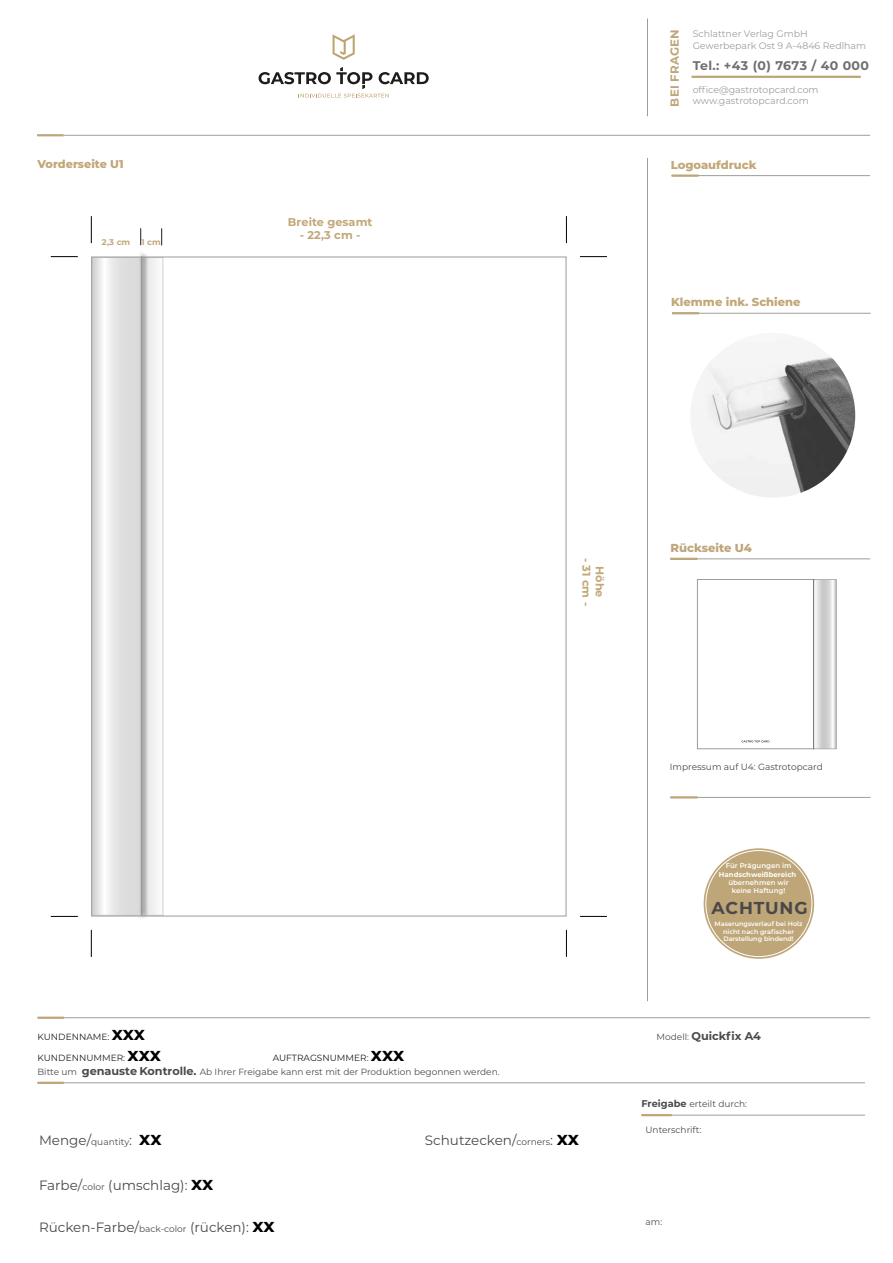
<style>
.page{position:relative;width:893px;height:1263px;background:#fff}
.page>*{position:absolute;margin:0;border:0;box-sizing:border-box;transform-origin:0 0}
.t1{font:700 17.25px "Montserrat";letter-spacing:.05em;color:#4a4949}
.t2{font:13.5px "Montserrat";color:#4a4949}
.t3{font:700 12.52px "Montserrat";letter-spacing:.03em;color:#706f6f}
.t4{font:700 11.77px "Montserrat";letter-spacing:.02em;color:#bfa678}
.t5{font:800 11.55px "Montserrat";color:#bfa678}
.t6{font:800 11.48px "Montserrat";color:#c2a777}
.t7{font:700 11.25px "Montserrat";letter-spacing:.01em;color:#c2a777}
.t8{font:700 11.25px "Montserrat";color:#4a4949}
.t9{font:800 11.25px "Montserrat";color:#c2a777}
.t10{font:9.38px/11.3px "Montserrat";color:#9d9d9c}
.t11{font:9px "Montserrat";color:#4a4949}
.t12{font:9px "Montserrat";color:#1d1d1b}
.t13{font:700 8.25px "Montserrat";color:#c2a777}
.t14{font:600 6.98px/8.3px "Montserrat";color:#fff;text-align:center}
.t15{font:700 6.98px "Montserrat";color:#fff}
.t16{font:600 6.45px/7.7px "Montserrat";color:#fff;text-align:center}
.s1{font-weight:700;font-size:18.75px;color:#000}
.s2{font-weight:700;font-size:11.25px}
.s3{font-size:13.5px}
.s4{font-size:9px}
.s5{font-weight:400;font-size:9px}
.s6{font-weight:700;font-size:9.75px}
</style>
<div class="page">
<hr style="left:37px;top:1082px;width:828px;height:1px;background:#9d9d9c">
<hr style="left:38px;top:1017px;width:26px;height:2px;background:#bfa678">
<hr style="left:64px;top:1017px;width:806px;height:1px;background:#9d9d9c">
<hr style="left:38px;top:1082px;width:26px;height:2px;background:#bfa678">
<svg style="left:93px;top:259px;width:63px;height:654px"></svg>
<img style="left:137px;top:253px;width:14px;height:665px">
<hr style="left:141px;top:256px;width:1px;height:659px;background:#9c9b9b">
<hr style="left:671px;top:175px;width:199px;height:1px;background:#9d9d9c">
<hr style="left:671px;top:175px;width:27px;height:2px;background:#bfa678">
<hr style="left:670px;top:558px;width:200px;height:1px;background:#9d9d9c">
<hr style="left:670px;top:558px;width:27px;height:2px;background:#bfa678">
<hr style="left:670px;top:797px;width:200px;height:1px;background:#9d9d9c">
<hr style="left:670px;top:796px;width:27px;height:3px;background:#bfa678">
<hr style="left:641px;top:1115px;width:224px;height:1px;background:#9d9d9c">
<hr style="left:641px;top:1114px;width:30px;height:2px;background:#bfa678">
<hr style="left:37px;top:134px;width:27px;height:2px;background:#bfa678">
<hr style="left:64px;top:135px;width:806px;height:1px;background:#9d9d9c">
<hr style="left:691px;top:76px;width:169px;height:2px;background:#bfa678">
<hr style="left:647px;top:19px;width:1px;height:97px;background:#9d9d9c">
<hr style="left:647px;top:158px;width:1px;height:843px;background:#9d9d9c">
<div style="left:703px;top:848px;width:111px;height:111px;background:#bfa678;border-radius:50%"></div>
<svg style="left:91px;top:216px;width:1px;height:27px"></svg>
<svg style="left:51px;top:256px;width:27px;height:1px"></svg>
<svg style="left:51px;top:916px;width:27px;height:1px"></svg>
<svg style="left:91px;top:930px;width:1px;height:27px"></svg>
<svg style="left:566px;top:216px;width:1px;height:27px"></svg>
<svg style="left:580px;top:256px;width:27px;height:1px"></svg>
<svg style="left:580px;top:916px;width:27px;height:1px"></svg>
<svg style="left:566px;top:930px;width:1px;height:27px"></svg>
<svg style="left:258px;top:67px;width:170px;height:31px"></svg>
<svg style="left:332px;top:34px;width:23px;height:26px"></svg>
<div style="left:697px;top:579px;width:117px;height:170px;border:1px solid #9d9d9c"></div>
<svg style="left:816px;top:581px;width:18px;height:166px;background:#dadada"></svg>
<hr style="left:672px;top:313px;width:198px;height:1px;background:#9d9d9c">
<hr style="left:672px;top:312px;width:27px;height:2px;background:#bfa678">
<img style="left:690px;top:333px;width:165px;height:165px;border-radius:82px">
<svg style="left:741px;top:740px;width:28px;height:2px"></svg>
<p class="t9" style="left:37px;top:155px;width:88px">Vorderseite U1</p>
<p class="t13" style="left:102px;top:236px;width:30px">2,3 cm</p>
<p class="t13" style="left:141px;top:236px;width:21px">1 cm</p>
<p class="t7" style="left:288px;top:214px;width:86px">Breite gesamt</p>
<p class="t7" style="left:300px;top:227px;width:62px">- 22,3 cm -</p>
<h3 class="t4" style="left:666px;top:107px;width:79px;rotate:-90deg">BEI FRAGEN</h3>
<p class="t10" style="left:692px;top:28px;width:175px">Schlattner Verlag GmbH<br>Gewerbepark Ost 9 A-4846 Redlham</p>
<h3 class="t3" style="left:692px;top:57px;width:178px">Tel.: +43 (0) 7673 / 40 000</h3>
<p class="t10" style="left:692px;top:83px;width:127px">office@gastrotopcard.com</p>
<p class="t10" style="left:692px;top:95px;width:117px">www.gastrotopcard.com</p>
<p class="t6" style="left:670px;top:156px;width:87px">Logoaufdruck</p>
<p class="t6" style="left:671px;top:294px;width:131px">Klemme ink. Schiene</p>
<p class="t7" style="left:594px;top:558px;width:50px;rotate:90deg">- 31 cm -</p>
<p class="t7" style="left:608px;top:566px;width:33px;rotate:90deg">Höhe</p>
<p class="t5" style="left:670px;top:540px;width:83px">Rückseite U4</p>
<p class="t12" style="left:38px;top:1030px;width:109px">KUNDENNAME: <span class="s1">xxx</span></p>
<p class="t12" style="left:38px;top:1052px;width:125px">KUNDENNUMMER: <span class="s1">xxx</span></p>
<p class="t12" style="left:273px;top:1052px;width:133px">AUFTRAGSNUMMER: <span class="s1">xxx</span></p>
<p class="t11" style="left:38px;top:1065px;width:463px">Bitte um <span class="s2">genauste Kontrolle.</span> Ab Ihrer Freigabe kann erst mit der Produktion begonnen werden.</p>
<p class="t11" style="left:39px;top:1136px;width:124px"><span class="s3">Menge/</span>quantity<span class="s3">:</span> <span class="s1">xx</span></p>
<h2 class="t2" style="left:39px;top:1176px;width:176px">Farbe/<span class="s4">color</span> (umschlag): <span class="s1">xx</span></h2>
<h2 class="t2" style="left:39px;top:1218px;width:237px">Rücken-Farbe/<span class="s4">back-color</span> (rücken): <span class="s1">xx</span></h2>
<h2 class="t2" style="left:425px;top:1131px;width:155px">Schutzecken/<span class="s4">corners</span>: <span class="s1">xx</span></h2>
<p class="t11" style="left:669px;top:760px;width:154px">Impressum auf U4: Gastrotopcard</p>
<p class="t14" style="left:725px;top:861px;width:67px">Für Prägungen im</p>
<p class="t15" style="left:718px;top:869px;width:79px">Handschweißbereich</p>
<p class="t14" style="left:728px;top:878px;width:62px">übernehmen wir keine Haftung!</p>
<p class="t16" style="left:714px;top:920px;width:89px">Maserungsverlauf bei Holz nicht nach grafischer<br>Darstellung bindend!</p>
<h1 class="t1" style="left:711px;top:896px;width:98px">ACHTUNG</h1>
<p class="t8" style="left:656px;top:1028px;width:106px"><span class="s5">Modell:</span> Quickfix A4</p>
<p class="t11" style="left:641px;top:1097px;width:107px"><span class="s6">Freigabe</span> erteilt durch:</p>
<p class="t11" style="left:645px;top:1124px;width:57px">Unterschrift:</p>
<p class="t11" style="left:645px;top:1216px;width:18px">am:</p>
</div>
